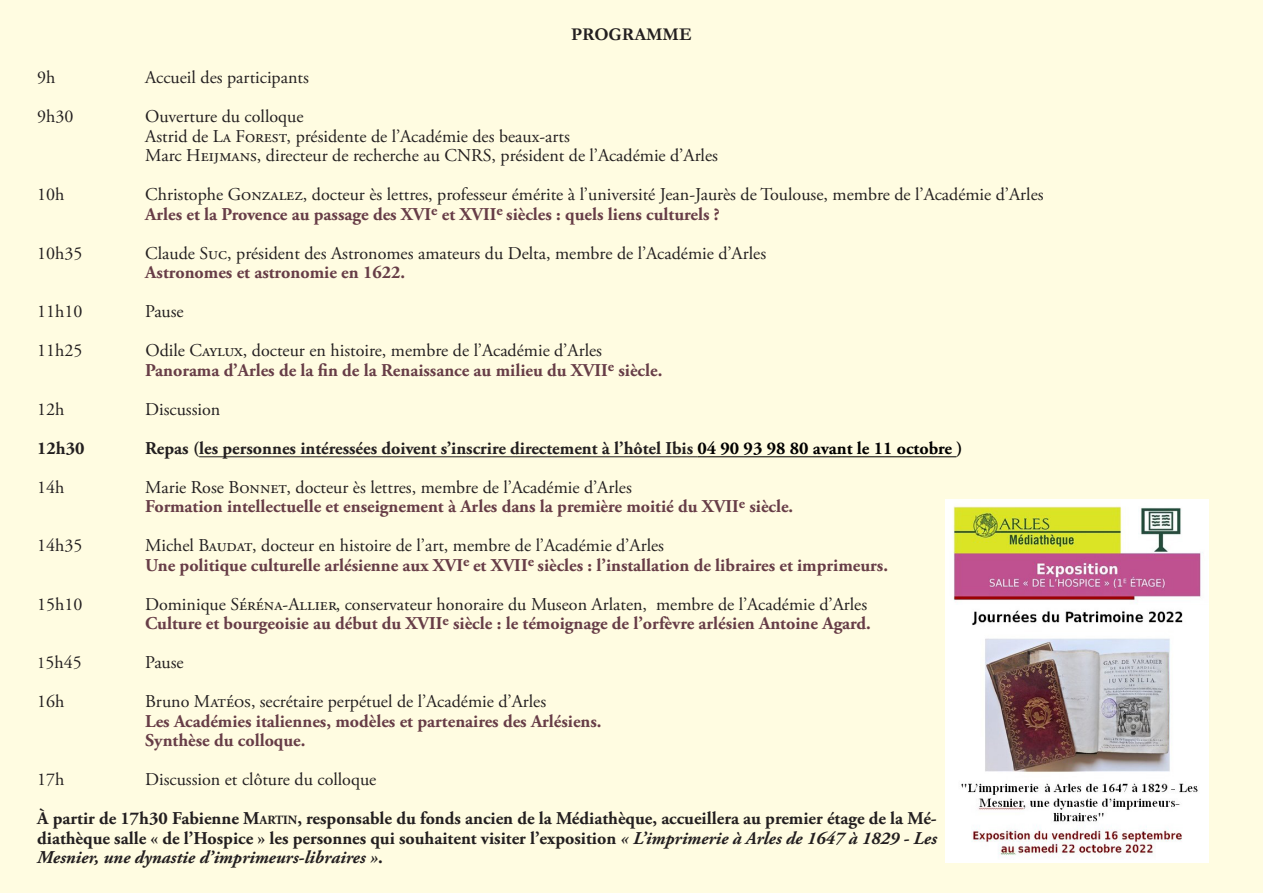
<style>
.page{position:relative;width:1263px;height:893px;background:#fffce1}
.page>*{position:absolute;margin:0;border:0;box-sizing:border-box;transform-origin:0 0}
.Style_de_paragraphe{font:18px "Adobe Garamond Pro";color:#231f20}
.Style_de_paragraphe-2{font:700 18px "Adobe Garamond Pro";color:#673d47}
.Style_de_paragraphe-3{font:700 18px/19.5px "Adobe Garamond Pro";color:#231f20;text-align:justify}
.t1{font:700 18px "Garamond";color:#231f20}
.s1{color:#000}
.s2{font-size:16.5px}
.s3{font-style:inherit}
.s4{font-size:12.6px}
.s5{font-style:italic}
</style>
<div class="page">
<hr style="left:199px;top:456px;width:498px;height:1px;background:#231f20">
<hr style="left:697px;top:456px;width:259px;height:1px;background:#000">
<img style="left:945px;top:500px;width:264px;height:362px">
<p class="t1" style="left:571px;top:22px;width:122px">PROGRAMME</p>
<p class="Style_de_paragraphe" style="left:37px;top:67px;width:20px">9h</p>
<p class="Style_de_paragraphe" style="left:145px;top:67px;width:165px">Accueil des participants</p>
<p class="Style_de_paragraphe" style="left:37px;top:106px;width:38px">9h30</p>
<p class="Style_de_paragraphe" style="left:145px;top:106px;width:160px">Ouverture du colloque</p>
<p class="Style_de_paragraphe" style="left:145px;top:125px;width:426px">Astrid de La Forest, présidente de l’Académie des beaux-arts</p>
<p class="Style_de_paragraphe" style="left:145px;top:145px;width:574px">Marc Heijmans, directeur de recherche au CNRS, président de l’Académie d’Arles</p>
<p class="Style_de_paragraphe" style="left:37px;top:184px;width:29px">10h</p>
<p class="Style_de_paragraphe" style="left:145px;top:184px;width:900px">Christophe Gonzalez, docteur ès lettres, professeur émérite à l’université Jean-Jaurès de Toulouse, membre de l’Académie d’Arles</p>
<p class="Style_de_paragraphe-2" style="left:145px;top:204px;width:576px">Arles et la Provence au passage des XVI<sup>e</sup> et XVII<sup>e</sup> siècles : quels liens culturels ?</p>
<p class="Style_de_paragraphe" style="left:37px;top:242px;width:47px">10h35</p>
<p class="Style_de_paragraphe" style="left:145px;top:242px;width:622px">Claude Suc, président des Astronomes amateurs du Delta, membre de l’Académie d’Arles</p>
<p class="Style_de_paragraphe-2" style="left:145px;top:262px;width:261px">Astronomes et astronomie en 1622.</p>
<p class="Style_de_paragraphe" style="left:37px;top:301px;width:47px">11h10</p>
<p class="Style_de_paragraphe" style="left:145px;top:301px;width:40px">Pause</p>
<p class="Style_de_paragraphe" style="left:37px;top:340px;width:47px">11h25</p>
<p class="Style_de_paragraphe" style="left:145px;top:340px;width:458px">Odile Caylux, docteur en histoire, membre de l’Académie d’Arles</p>
<p class="Style_de_paragraphe-2" style="left:145px;top:360px;width:519px">Panorama d’Arles de la fin de la Renaissance au milieu du XVII<sup>e</sup> siècle.</p>
<p class="Style_de_paragraphe" style="left:37px;top:398px;width:29px">12h</p>
<p class="Style_de_paragraphe" style="left:145px;top:398px;width:77px">Discussion</p>
<p class="Style_de_paragraphe-3" style="left:37px;top:439px;width:49px">12h30</p>
<p class="Style_de_paragraphe-3" style="left:145px;top:439px;width:819px">Repas (les personnes intéressées doivent s’inscrire directement à l’hôtel Ibis <span class="s1">04 90 93 98 80 avant le 11 octobre )</span></p>
<p class="Style_de_paragraphe" style="left:37px;top:476px;width:29px">14h</p>
<p class="Style_de_paragraphe" style="left:145px;top:476px;width:488px">Marie Rose Bonnet, docteur ès lettres, membre de l’Académie d’Arles</p>
<p class="Style_de_paragraphe-2" style="left:145px;top:496px;width:650px">Formation intellectuelle et enseignement à Arles dans la première moitié du XVII<sup>e</sup> siècle.</p>
<p class="Style_de_paragraphe" style="left:37px;top:535px;width:47px">14h35</p>
<p class="Style_de_paragraphe" style="left:145px;top:535px;width:520px">Michel Baudat, docteur en histoire de l’art, membre de l’Académie d’Arles</p>
<p class="Style_de_paragraphe-2" style="left:145px;top:555px;width:744px">Une politique culturelle arlésienne aux XVI<sup>e</sup> et XVII<sup>e</sup> siècles : l’installation de libraires et imprimeurs.</p>
<p class="Style_de_paragraphe" style="left:37px;top:593px;width:47px">15h10</p>
<p class="Style_de_paragraphe" style="left:145px;top:593px;width:723px">Dominique Séréna-Allier, conservateur honoraire du Museon Arlaten, membre de l’Académie d’Arles</p>
<p class="Style_de_paragraphe-2" style="left:145px;top:613px;width:727px">Culture et bourgeoisie au début du XVII<sup>e</sup> siècle : le témoignage de l’orfèvre arlésien Antoine Agard.</p>
<p class="Style_de_paragraphe" style="left:37px;top:652px;width:46px"><span class="s2">1</span>5h45</p>
<p class="Style_de_paragraphe" style="left:145px;top:652px;width:40px">Pause</p>
<p class="Style_de_paragraphe" style="left:37px;top:691px;width:29px">16h</p>
<p class="Style_de_paragraphe" style="left:145px;top:691px;width:402px">Bruno Matéos, secrétaire perpétuel de l’Académie d’Arles</p>
<p class="Style_de_paragraphe-2" style="left:145px;top:711px;width:458px">Les Académies italiennes, modèles et partenaires des Arlésiens.</p>
<p class="Style_de_paragraphe-2" style="left:145px;top:730px;width:162px">Synthèse du colloque.</p>
<p class="Style_de_paragraphe" style="left:37px;top:769px;width:29px">17h</p>
<p class="Style_de_paragraphe" style="left:145px;top:769px;width:233px">Discussion et clôture du colloque</p>
<p class="Style_de_paragraphe-3" style="left:37px;top:809px;width:901px">À partir de 17h30 Fabienne <span class="s3">M</span><span class="s4">ARTIN</span><span class="s3">,</span> responsable du fonds ancien de la Médiathèque, accueillera au premier étage de la Mé&shy;diathèque salle « de l’Hospice » les personnes qui souhaitent visiter l’exposition <span class="s5">« L’imprimerie à Arles de 1647 à 1829 - Les Mesnier, une dynastie d’imprimeurs-libraires »</span>.</p>
</div>
